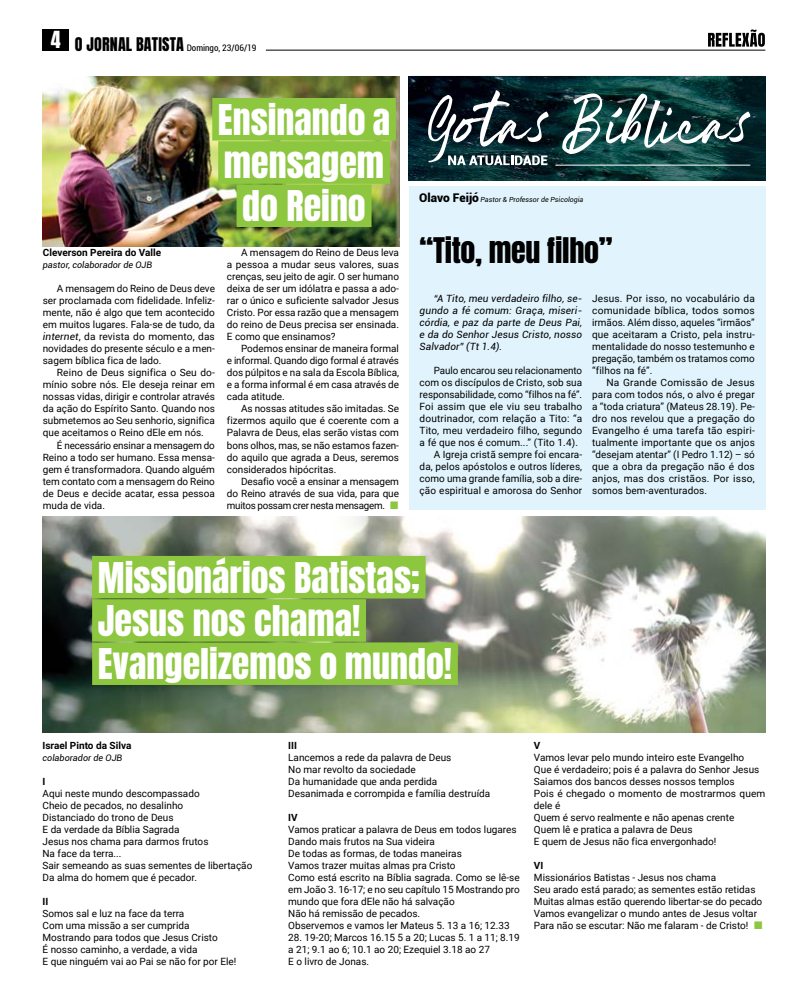
<style>
.page{position:relative;width:808px;height:993px;background:#fff}
.page>*{position:absolute;margin:0;border:0;box-sizing:border-box;transform-origin:0 0}
.t1{font:36px/43.2px "Anton";color:#fff;text-align:center}
.t2{font:30px "Anton";letter-spacing:-.01em;color:#000}
.t3{font:10px/12px "Roboto";color:#000;text-align:justify}
.t4{font:italic 10px/12px "Roboto";letter-spacing:.01em;color:#000;text-align:justify}
.t5{font:700 10px "Roboto";color:#000}
.t6{font:italic 9px "Roboto";color:#000}
.t7{font:condensed 9px "Roboto";color:#000}
.t8{font:italic 7px "Roboto";color:#000}
.s1{font-family:"Anton";font-stretch:normal;font-size:16px}
.s2{font-style:italic}
.s3{color:#8dc63f}
.s4{font-weight:900;font-style:normal;font-size:12px}
</style>
<div class="page">
<img style="left:324px;top:76px;width:75px;height:170px">
<img style="left:43px;top:76px;width:281px;height:170px">
<img style="left:43px;top:516px;width:722px;height:216px">
<div style="left:43px;top:29px;width:26px;height:22px;background:#000"></div>
<hr style="left:266px;top:50px;width:499px;height:1px;background:#000">
<svg style="left:708px;top:29px;width:57px;height:18px"></svg>
<img style="left:409px;top:76px;width:356px;height:104px">
<div style="left:409px;top:186px;width:356px;height:323px;background:#e1f4fd"></div>
<svg style="left:562px;top:93px;width:188px;height:61px"></svg>
<svg style="left:428px;top:90px;width:120px;height:75px"></svg>
<hr style="left:556px;top:164px;width:194px;height:1px;background:#fff">
<div style="left:212px;top:98px;width:184px;height:42px;background:#8dc63f"></div>
<div style="left:218px;top:141px;width:172px;height:43px;background:#8dc63f"></div>
<div style="left:237px;top:184px;width:134px;height:43px;background:#8dc63f"></div>
<div style="left:92px;top:555px;width:334px;height:43px;background:#8dc63f"></div>
<div style="left:92px;top:599px;width:274px;height:42px;background:#8dc63f"></div>
<div style="left:92px;top:642px;width:366px;height:42px;background:#8dc63f"></div>
<p class="t7" style="left:51px;top:41px;width:207px"><sup>4</sup> <span class="s1">O JORNAL BATISTA</span> Domingo, 23/06/19</p>
<h1 class="t1" style="left:218px;top:101px;width:174px">Ensinando a mensagem do Reino</h1>
<p class="t5" style="left:43px;top:246px;width:120px">Cleverson Pereira do Valle</p>
<p class="t6" style="left:43px;top:259px;width:111px">pastor, colaborador de OJB</p>
<p class="t3" style="left:43px;top:282px;width:174px;text-indent:14px">A mensagem do Reino de Deus deve ser proclamada com fidelidade. Infeliz&shy;mente, não é algo que tem acontecido em muitos lugares. Fala-se de tudo, da <span class="s2">internet</span>, da revista do momento, das novidades do presente século e a men&shy;sagem bíblica fica de lado.</p>
<p class="t3" style="left:43px;top:366px;width:174px;text-indent:14px">Reino de Deus significa o Seu do&shy;mínio sobre nós. Ele deseja reinar em nossas vidas, dirigir e controlar através da ação do Espírito Santo. Quando nos submetemos ao Seu senhorio, significa que aceitamos o Reino dEle em nós.</p>
<p class="t3" style="left:43px;top:438px;width:174px;text-indent:14px">É necessário ensinar a mensagem do Reino a todo ser humano. Essa mensa&shy;gem é transformadora. Quando alguém tem contato com a mensagem do Reino de Deus e decide acatar, essa pessoa muda de vida.</p>
<p class="t3" style="left:227px;top:246px;width:174px;text-indent:14px">A mensagem do Reino de Deus leva a pessoa a mudar seus valores, suas crenças, seu jeito de agir. O ser humano deixa de ser um idólatra e passa a ado&shy;rar o único e suficiente salvador Jesus Cristo. Por essa razão que a mensagem do reino de Deus precisa ser ensinada.<br>E como que ensinamos?</p>
<p class="t3" style="left:227px;top:342px;width:174px;text-indent:14px">Podemos ensinar de maneira formal e informal. Quando digo formal é através dos púlpitos e na sala da Escola Bíblica, e a forma informal é em casa através de cada atitude.</p>
<p class="t3" style="left:227px;top:402px;width:174px;text-indent:14px">As nossas atitudes são imitadas. Se fizermos aquilo que é coerente com a Palavra de Deus, elas serão vistas com bons olhos, mas, se não estamos fazen&shy;do aquilo que agrada a Deus, seremos considerados hipócritas.</p>
<p class="t3" style="left:227px;top:474px;width:174px;text-indent:14px">Desafio você a ensinar a mensagem do Reino através de sua vida, para que muitos possam crer nesta mensagem. <span class="s3">■</span></p>
<p class="t8" style="left:419px;top:194px;width:166px"><span class="s4">Olavo Feijó</span> Pastor &amp; Professor de Psicologia</p>
<h2 class="t2" style="left:420px;top:235px;width:195px">“Tito, meu filho”</h2>
<p class="t4" style="left:420px;top:292px;width:164px;text-indent:14px">“A Tito, meu verdadeiro filho, se&shy;gundo a fé comum: Graça, miseri&shy;córdia, e paz da parte de Deus Pai, e da do Senhor Jesus Cristo, nosso Salvador” (Tt 1.4).</p>
<p class="t3" style="left:434px;top:364px;width:150px">Paulo encarou seu relacionamento</p>
<p class="t3" style="left:420px;top:376px;width:164px">com os discípulos de Cristo, sob sua</p>
<p class="t3" style="left:420px;top:388px;width:164px">responsabilidade, como “filhos na fé”.</p>
<p class="t3" style="left:420px;top:400px;width:164px">Foi assim que ele viu seu trabalho</p>
<p class="t3" style="left:420px;top:412px;width:164px">doutrinador, com relação a Tito: “a</p>
<p class="t3" style="left:420px;top:424px;width:164px">Tito, meu verdadeiro filho, segundo</p>
<p class="t3" style="left:420px;top:436px;width:160px">a fé que nos é comum...” (Tito 1.4).</p>
<p class="t3" style="left:434px;top:448px;width:150px">A Igreja cristã sempre foi encara-</p>
<p class="t3" style="left:420px;top:460px;width:164px">da, pelos apóstolos e outros líderes,</p>
<p class="t3" style="left:420px;top:472px;width:164px">como uma grande família, sob a dire-</p>
<p class="t3" style="left:420px;top:484px;width:164px">ção espiritual e amorosa do Senhor</p>
<p class="t3" style="left:592px;top:292px;width:164px">Jesus. Por isso, no vocabulário da comunidade bíblica, todos somos irmãos. Além disso, aqueles “irmãos” que aceitaram a Cristo, pela instru&shy;mentalidade do nosso testemunho e pregação, também os tratamos como “filhos na fé”.</p>
<p class="t3" style="left:592px;top:376px;width:164px;text-indent:14px">Na Grande Comissão de Jesus para com todos nós, o alvo é pregar a “toda criatura” (Mateus 28.19). Pe&shy;dro nos revelou que a pregação do Evangelho é uma tarefa tão espiri&shy;tualmente importante que os anjos “desejam atentar” (I Pedro 1.12) – só que a obra da pregação não é dos anjos, mas dos cristãos. Por isso, somos bem-aventurados.</p>
<h1 class="t1" style="left:98px;top:558px;width:356px;text-align:left">Missionários Batistas;<br>Jesus nos chama!<br>Evangelizemos o mundo!</h1>
<p class="t5" style="left:43px;top:738px;width:90px">Israel Pinto da Silva</p>
<p class="t6" style="left:43px;top:751px;width:81px">colaborador de OJB</p>
<p class="t5" style="left:43px;top:774px;width:4px">I</p>
<p class="t3" style="left:43px;top:787px;width:211px;text-align:left">Aqui neste mundo descompassado<br>Cheio de pecados, no desalinho<br>Distanciado do trono de Deus<br>E da verdade da Bíblia Sagrada<br>Jesus nos chama para darmos frutos<br>Na face da terra...<br>Sair semeando as suas sementes de libertação<br>Da alma do homem que é pecador.</p>
<p class="t5" style="left:43px;top:894px;width:7px">II</p>
<p class="t3" style="left:43px;top:907px;width:195px;text-align:left">Somos sal e luz na face da terra<br>Com uma missão a ser cumprida Mostrando para todos que Jesus Cristo<br>É nosso caminho, a verdade, a vida<br>E que ninguém vai ao Pai se não for por Ele!</p>
<p class="t5" style="left:288px;top:738px;width:10px">III</p>
<p class="t3" style="left:288px;top:751px;width:204px;text-align:left">Lancemos a rede da palavra de Deus<br>No mar revolto da sociedade<br>Da humanidade que anda perdida Desanimada e corrompida e família destruída</p>
<p class="t5" style="left:288px;top:810px;width:11px">IV</p>
<p class="t3" style="left:288px;top:823px;width:233px;text-align:left">Vamos praticar a palavra de Deus em todos lugares Dando mais frutos na Sua videira<br>De todas as formas, de todas maneiras<br>Vamos trazer muitas almas pra Cristo<br>Como está escrito na Bíblia sagrada. Como se lê-se em João 3. 16-17; e no seu capítulo 15 Mostrando pro mundo que fora dEle não há salvação<br>Não há remissão de pecados.<br>Observemos e vamos ler Mateus 5. 13 a 16; 12.33</p>
<p class="t3" style="left:288px;top:931px;width:233px;text-align:left">28. 19-20; Marcos 16.15 5 a 20; Lucas 5. 1 a 11; 8.19 a 21; 9.1 ao 6; 10.1 ao 20; Ezequiel 3.18 ao 27<br>E o livro de Jonas.</p>
<p class="t5" style="left:534px;top:738px;width:8px">V</p>
<p class="t3" style="left:534px;top:751px;width:233px;text-align:left">Vamos levar pelo mundo inteiro este Evangelho<br>Que é verdadeiro; pois é a palavra do Senhor Jesus Saiamos dos bancos desses nossos templos<br>Pois é chegado o momento de mostrarmos quem dele é<br>Quem é servo realmente e não apenas crente<br>Quem lê e pratica a palavra de Deus<br>E quem de Jesus não fica envergonhado!</p>
<p class="t5" style="left:534px;top:858px;width:11px">VI</p>
<p class="t3" style="left:534px;top:871px;width:231px;text-align:left">Missionários Batistas - Jesus nos chama<br>Seu arado está parado; as sementes estão retidas Muitas almas estão querendo libertar-se do pecado Vamos evangelizar o mundo antes de Jesus voltar Para não se escutar: Não me falaram - de Cristo! <span class="s3">■</span></p>
</div>
